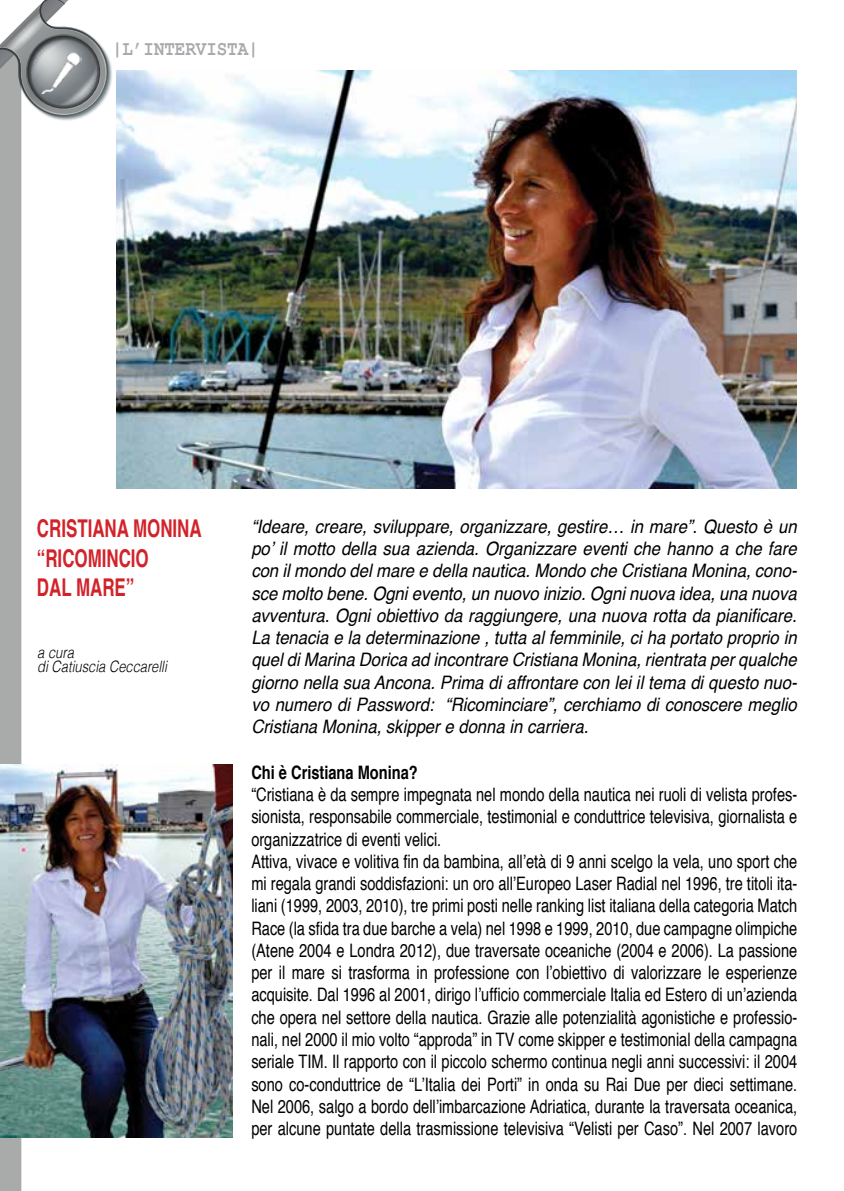
<style>
.page{position:relative;width:844px;height:1191px;background:#fff}
.page>*{position:absolute;margin:0;border:0;box-sizing:border-box;transform-origin:0 0}
.t1{font:700 24.5px/29.4px "Helvetica";color:#d2232a;scale:.69 1}
.t2{font:700 21px "Courier New";color:#a8a9ac;scale:.83 1}
.t3{font:18.55px/22.2px "Helvetica";color:#000;scale:.79 1}
.t4{font:italic 18.55px/22.2px "Helvetica";color:#000;text-align:justify;scale:.9 1}
.t5{font:700 18.55px "Helvetica";color:#000;scale:.79 1}
.t6{font:italic 300 15.75px/14px "Helvetica";color:#000;scale:.82 1}
</style>
<div class="page">
<svg style="left:0;top:0;width:113px;height:1191px"></svg>
<img style="left:41px;top:53px;width:40px;height:40px">
<img style="left:117px;top:71px;width:679px;height:417px">
<img style="left:0;top:764px;width:232px;height:373px">
<p class="t2" style="left:112px;top:36px;width:178px">|L’INTERVISTA|</p>
<h1 class="t1" style="left:37px;top:514px;width:240px">CRISTIANA MONINA “RICOMINCIO<br>DAL MARE”</h1>
<p class="t6" style="left:37px;top:645px;width:160px">a cura<br>di Catiuscia Ceccarelli</p>
<p class="t4" style="left:251px;top:515px;width:608px">“Ideare, creare, sviluppare, organizzare, gestire… in mare”. Questo è un po’ il motto della sua azienda. Organizzare eventi che hanno a che fare con il mondo del mare e della nautica. Mondo che Cristiana Monina, cono&shy;sce molto bene. Ogni evento, un nuovo inizio. Ogni nuova idea, una nuova avventura. Ogni obiettivo da raggiungere, una nuova rotta da pianificare.<br>La tenacia e la determinazione , tutta al femminile, ci ha portato proprio in quel di Marina Dorica ad incontrare Cristiana Monina, rientrata per qualche giorno nella sua Ancona. Prima di affrontare con lei il tema di questo nuo&shy;vo numero di Password: “Ricominciare”, cerchiamo di conoscere meglio Cristiana Monina, skipper e donna in carriera.</p>
<p class="t5" style="left:251px;top:757px;width:212px">Chi è Cristiana Monina?</p>
<p class="t3" style="left:251px;top:784px;width:692px">“Cristiana è da sempre impegnata nel mondo della nautica nei ruoli di velista profes&shy;sionista, responsabile commerciale, testimonial e conduttrice televisiva, giornalista e organizzatrice di eventi velici.<br>Attiva, vivace e volitiva fin da bambina, all’età di 9 anni scelgo la vela, uno sport che mi regala grandi soddisfazioni: un oro all’Europeo Laser Radial nel 1996, tre titoli ita&shy;liani (1999, 2003, 2010), tre primi posti nelle ranking list italiana della categoria Match Race (la sfida tra due barche a vela) nel 1998 e 1999, 2010, due campagne olimpiche (Atene 2004 e Londra 2012), due traversate oceaniche (2004 e 2006). La passione per il mare si trasforma in professione con l’obiettivo di valorizzare le esperienze acquisite. Dal 1996 al 2001, dirigo l’ufficio commerciale Italia ed Estero di un’azienda che opera nel settore della nautica. Grazie alle potenzialità agonistiche e professio&shy;nali, nel 2000 il mio volto “approda” in TV come skipper e testimonial della campagna seriale TIM. Il rapporto con il piccolo schermo continua negli anni successivi: il 2004 sono co-conduttrice de “L’Italia dei Porti” in onda su Rai Due per dieci settimane.<br>Nel 2006, salgo a bordo dell’imbarcazione Adriatica, durante la traversata oceanica, per alcune puntate della trasmissione televisiva “Velisti per Caso”. Nel 2007 lavoro</p>
</div>
